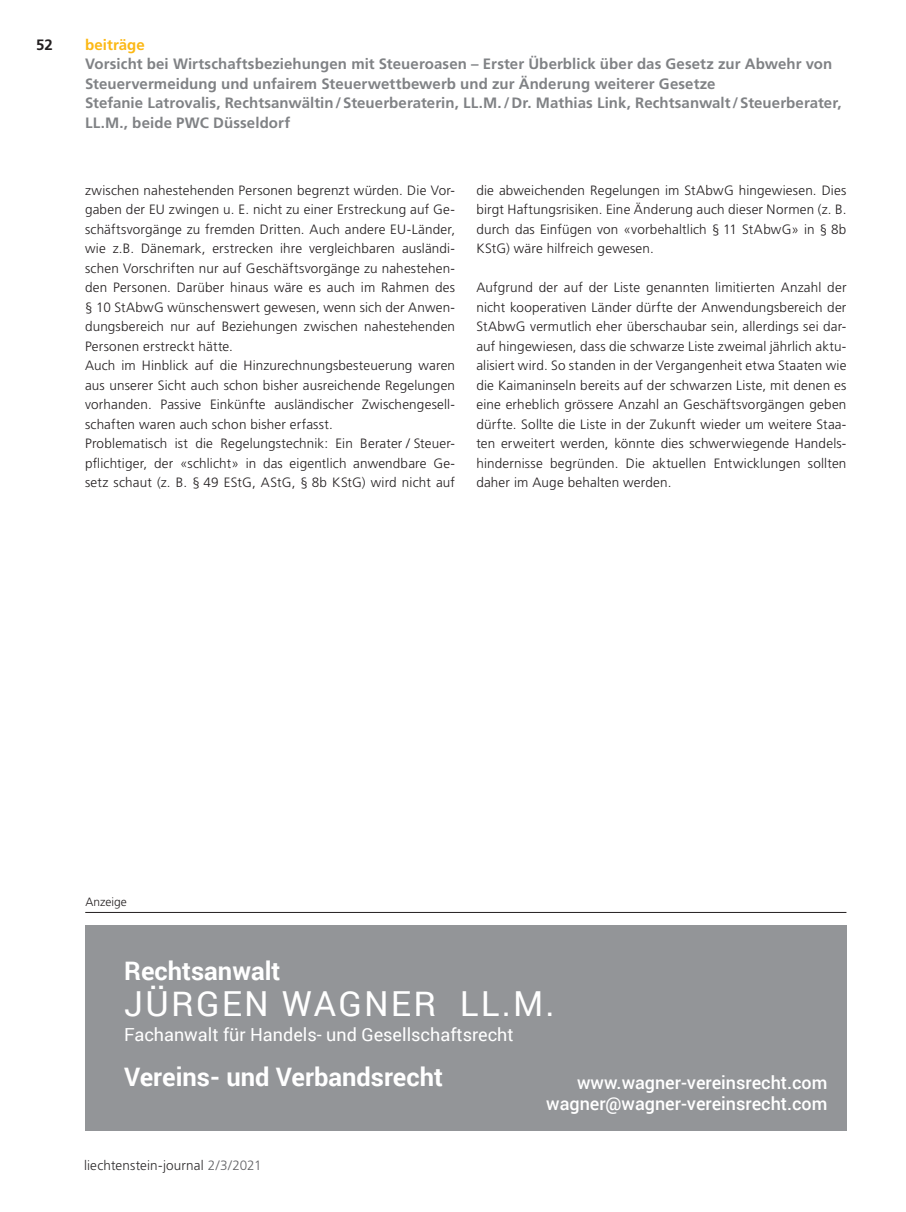
<style>
.page{position:relative;width:906px;height:1212px;background:#fff}
.page>*{position:absolute;margin:0;border:0;box-sizing:border-box;transform-origin:0 0}
.t1{font:34.5px "Roboto";letter-spacing:.065em;color:#fff}
.t2{font:700 25.5px "Roboto";color:#fff}
.t3{font:500 18px/21px "Roboto";color:#fff;text-align:right}
.t4{font:18px "Roboto";color:#fff}
.t5{font:700 15px/19.5px "Frutiger LT Std";letter-spacing:.005em;color:#808285}
.t6{font:700 15px "Frutiger LT Std";letter-spacing:.005em;color:#fcb814}
.t7{font:700 15px "Frutiger LT Std";color:#231f20}
.t8{font:300 13.5px/19.5px "Frutiger LT Std";letter-spacing:.015em;color:#231f20;text-align:justify}
.t9{font:300 13.5px "Frutiger LT Std";letter-spacing:.01em;color:#2b292a}
.t10{font:300 12px "Frutiger LT Std";color:#231f20}
.s1{color:#636366}
</style>
<div class="page">
<hr style="left:85px;top:912px;width:761px;height:1px;background:#231f20">
<div style="left:85px;top:925px;width:761px;height:206px;background:#939598"></div>
<p class="t7" style="left:36px;top:35px;width:18px">52</p>
<p class="t6" style="left:85px;top:35px;width:61px">beiträge</p>
<p class="t5" style="left:85px;top:54px;width:758px">Vorsicht bei Wirtschaftsbeziehungen mit Steueroasen – Erster Überblick über das Gesetz zur Abwehr von Steuervermeidung und unfairem Steuerwettbewerb und zur Änderung weiterer Gesetze<br>Stefanie Latrovalis, Rechtsanwältin/Steuerberaterin, LL.M./Dr. Mathias Link, Rechtsanwalt/Steuerberater, LL.M., beide PWC Düsseldorf</p>
<p class="t8" style="left:85px;top:180px;width:371px;text-align:left">zwischen nahestehenden Personen begrenzt würden. Die Vor&shy;gaben der EU zwingen u. E. nicht zu einer Erstreckung auf Ge&shy;schäftsvorgänge zu fremden Dritten. Auch andere EU-Länder, wie z.B. Dänemark, erstrecken ihre vergleichbaren ausländi&shy;schen Vorschriften nur auf Geschäftsvorgänge zu nahestehen&shy;den Personen. Darüber hinaus wäre es auch im Rahmen des § 10 StAbwG wünschenswert gewesen, wenn sich der Anwen&shy;dungsbereich nur auf Beziehungen zwischen nahestehenden Personen erstreckt hätte.<br>Auch im Hinblick auf die Hinzurechnungsbesteuerung waren aus unserer Sicht auch schon bisher ausreichende Regelungen vorhanden. Passive Einkünfte ausländischer Zwischengesell&shy;schaften waren auch schon bisher erfasst.<br>Problematisch ist die Regelungstechnik: Ein Berater / Steuer&shy;pflichtiger, der «schlicht» in das eigentlich anwendbare Ge&shy;setz schaut (z. B. § 49 EStG, AStG, § 8b KStG) wird nicht auf</p>
<p class="t8" style="left:476px;top:180px;width:371px">die abweichenden Regelungen im StAbwG hingewiesen. Dies birgt Haftungsrisiken. Eine Änderung auch dieser Normen (z. B. durch das Einfügen von «vorbehaltlich § 11 StAbwG» in § 8b KStG) wäre hilfreich gewesen.</p>
<p class="t8" style="left:476px;top:278px;width:371px">Aufgrund der auf der Liste genannten limitierten Anzahl der nicht kooperativen Länder dürfte der Anwendungsbereich der StAbwG vermutlich eher überschaubar sein, allerdings sei dar&shy;auf hingewiesen, dass die schwarze Liste zweimal jährlich aktu&shy;alisiert wird. So standen in der Vergangenheit etwa Staaten wie die Kaimaninseln bereits auf der schwarzen Liste, mit denen es eine erheblich grössere Anzahl an Geschäftsvorgängen geben dürfte. Sollte die Liste in der Zukunft wieder um weitere Staa&shy;ten erweitert werden, könnte dies schwerwiegende Handels&shy;hindernisse begründen. Die aktuellen Entwicklungen sollten daher im Auge behalten werden.</p>
<p class="t10" style="left:85px;top:895px;width:43px">Anzeige</p>
<h2 class="t2" style="left:124px;top:953px;width:158px">Rechtsanwalt</h2>
<h1 class="t1" style="left:124px;top:979px;width:432px">JÜRGEN WAGNER LL.M.</h1>
<h3 class="t4" style="left:124px;top:1022px;width:391px">Fachanwalt für Handels- und Gesellschaftsrecht</h3>
<h2 class="t2" style="left:124px;top:1059px;width:320px">Vereins- und Verbandsrecht</h2>
<h3 class="t3" style="left:546px;top:1071px;width:283px">www.wagner-vereinsrecht.com wagner@wagner-vereinsrecht.com</h3>
<p class="t9" style="left:84px;top:1157px;width:179px">liechtenstein-journal <span class="s1">2/3/2021</span></p>
</div>
